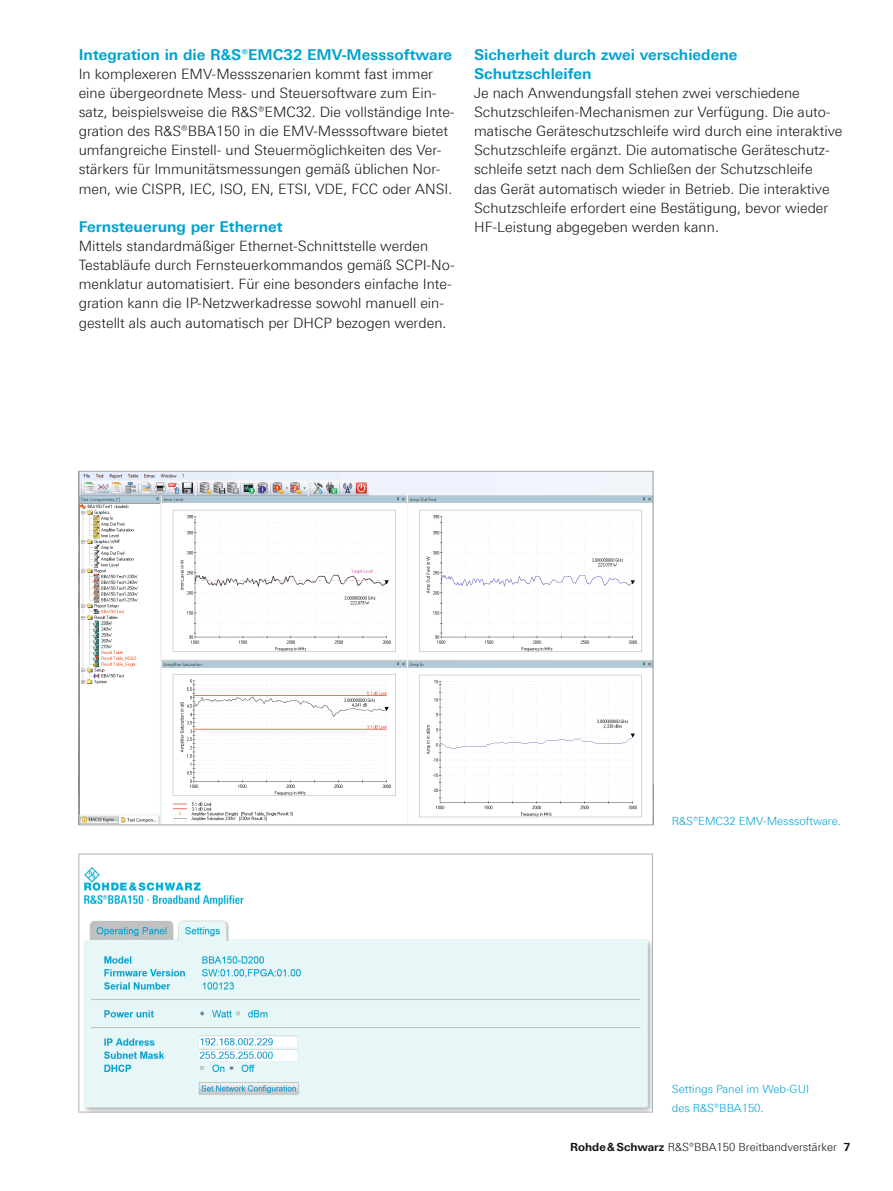
<style>
.page{position:relative;width:893px;height:1191px;background:#fff}
.page>*{position:absolute;margin:0;border:0;box-sizing:border-box;transform-origin:0 0}
.t1{font:700 15px/19.2px "Linotype Univers 630";color:#00a3d3}
.t2{font:300 14.25px/19.2px "Linotype Univers 330";color:#131413}
.t3{font:300 11.25px/19.2px "Linotype Univers 330";color:#00a3d3}
.t4{font:300 11.25px "Linotype Univers 330";color:#131413}
.s1{font-family:"Linotype Univers 630";font-weight:700}
</style>
<div class="page">
<img style="left:84px;top:868px;width:567px;height:242px">
<div style="left:79px;top:854px;width:574px;height:258px;border:1px solid #acb4b9"></div>
<img style="left:81px;top:473px;width:570px;height:350px">
<p class="t1" style="left:79px;top:45px;width:375px">Integration in die R&amp;S®EMC32 EMV-Messsoftware</p>
<p class="t2" style="left:79px;top:64px;width:377px">In komplexeren EMV-Messszenarien kommt fast immer eine übergeordnete Mess- und Steuersoftware zum Ein&shy;satz, beispielsweise die R&amp;S®EMC32. Die vollständige Inte&shy;gration des R&amp;S®BBA150 in die EMV-Messsoftware bietet umfangreiche Einstell- und Steuermöglichkeiten des Ver&shy;stärkers für Immunitätsmessungen gemäß üblichen Nor&shy;men, wie CISPR, IEC, ISO, EN, ETSI, VDE, FCC oder ANSI.</p>
<p class="t1" style="left:79px;top:217px;width:205px">Fernsteuerung per Ethernet</p>
<p class="t2" style="left:79px;top:236px;width:378px">Mittels standardmäßiger Ethernet-Schnittstelle werden Testabläufe durch Fernsteuerkommandos gemäß SCPI-No&shy;menklatur automatisiert. Für eine besonders einfache Inte&shy;gration kann die IP-Netzwerkadresse sowohl manuell ein&shy;gestellt als auch automatisch per DHCP bezogen werden.</p>
<p class="t1" style="left:474px;top:45px;width:265px">Sicherheit durch zwei verschiedene<br>Schutzschleifen</p>
<p class="t2" style="left:474px;top:83px;width:370px">Je nach Anwendungsfall stehen zwei verschiedene Schutzschleifen-Mechanismen zur Verfügung. Die auto&shy;matische Geräteschutzschleife wird durch eine interaktive Schutzschleife ergänzt. Die automatische Geräteschutz&shy;schleife setzt nach dem Schließen der Schutzschleife<br>das Gerät automatisch wieder in Betrieb. Die interaktive Schutzschleife erfordert eine Bestätigung, bevor wieder HF-Leistung abgegeben werden kann.</p>
<p class="t3" style="left:672px;top:811px;width:171px">R&amp;S®EMC32 EMV-Messsoftware.</p>
<p class="t3" style="left:672px;top:1079px;width:139px">Settings Panel im Web-GUI des R&amp;S®BBA150.</p>
<p class="t4" style="left:570px;top:1140px;width:282px"><span class="s1">Rohde&amp;Schwarz</span> R&amp;S®BBA150 Breitbandverstärker <span class="s1">7</span></p>
</div>
